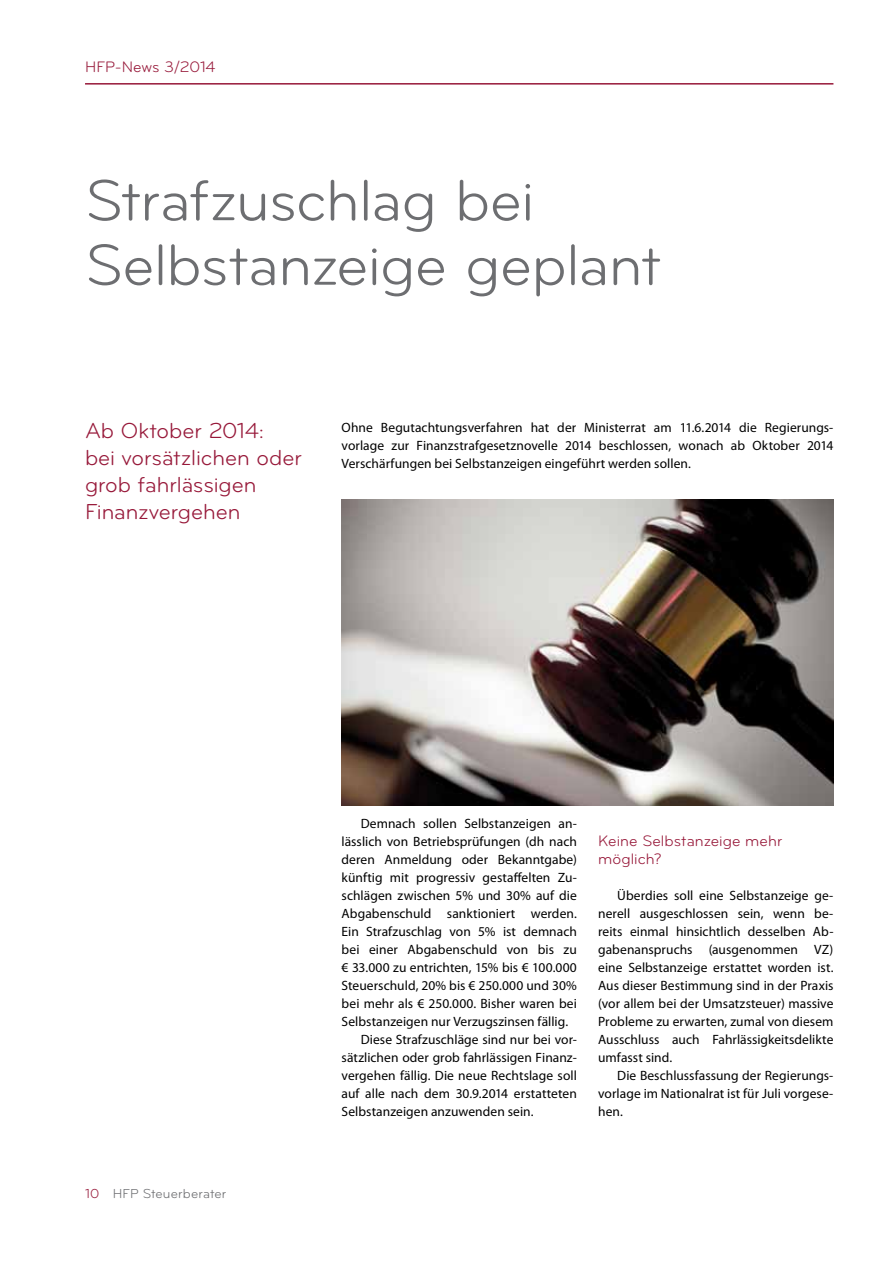
<style>
.page{position:relative;width:893px;height:1263px;background:#fff}
.page>*{position:absolute;margin:0;border:0;box-sizing:border-box;transform-origin:0 0}
.t1{font:60px/64.5px "Bryant";letter-spacing:-.01em;color:#6d6e71}
.t2{font:22.5px/27px "Bryant";letter-spacing:-.005em;color:#971839}
.t3{font:15.75px/18px "Bryant";letter-spacing:.005em;color:#971839}
.t4{font:13.5px/18px "Myriad Pro";letter-spacing:.005em;color:#000;text-align:justify}
.t5{font:13.5px "Bryant";letter-spacing:.01em;color:#6d6e71}
.s1{color:#971839}
</style>
<div class="page">
<hr style="left:85px;top:83px;width:748px;height:2px;background:#971839">
<img style="left:342px;top:500px;width:491px;height:306px">
<p class="t3" style="left:85px;top:58px;width:132px">HFP-News 3/2014</p>
<h1 class="t1" style="left:85px;top:169px;width:577px">Strafzuschlag bei<br>Selbstanzeige geplant</h1>
<h2 class="t2" style="left:85px;top:417px;width:218px">Ab Oktober 2014:<br>bei vorsätzlichen oder grob fahrlässigen<br>Finanzvergehen</h2>
<p class="t4" style="left:342px;top:418px;width:493px">Ohne Begutachtungsverfahren hat der Ministerrat am 11.6.2014 die Regierungs&shy;vorlage zur Finanzstrafgesetznovelle 2014 beschlossen, wonach ab Oktober 2014<br>Verschärfungen bei Selbstanzeigen eingeführt werden sollen.</p>
<p class="t5" style="left:85px;top:1186px;width:143px"><span class="s1">10</span> HFP Steuerberater</p>
<p class="t4" style="left:361px;top:814px;width:218px">Demnach sollen Selbstanzeigen an-</p>
<p class="t4" style="left:342px;top:832px;width:237px">lässlich von Betriebsprüfungen (dh nach</p>
<p class="t4" style="left:342px;top:850px;width:237px">deren Anmeldung oder Bekanntgabe)</p>
<p class="t4" style="left:342px;top:868px;width:237px">künftig mit progressiv gestaffelten Zu-</p>
<p class="t4" style="left:342px;top:886px;width:237px">schlägen zwischen 5% und 30% auf die</p>
<p class="t4" style="left:342px;top:904px;width:237px">Abgabenschuld sanktioniert werden.</p>
<p class="t4" style="left:342px;top:922px;width:237px">Ein Strafzuschlag von 5% ist demnach</p>
<p class="t4" style="left:342px;top:940px;width:237px">bei einer Abgabenschuld von bis zu</p>
<p class="t4" style="left:342px;top:958px;width:237px">€ 33.000 zu entrichten, 15% bis € 100.000</p>
<p class="t4" style="left:342px;top:976px;width:237px">Steuerschuld, 20% bis € 250.000 und 30%</p>
<p class="t4" style="left:342px;top:994px;width:237px">bei mehr als € 250.000. Bisher waren bei</p>
<p class="t4" style="left:342px;top:1012px;width:228px">Selbstanzeigen nur Verzugszinsen fällig.</p>
<p class="t4" style="left:361px;top:1030px;width:218px">Diese Strafzuschläge sind nur bei vor-</p>
<p class="t4" style="left:342px;top:1048px;width:237px">sätzlichen oder grob fahrlässigen Finanz-</p>
<p class="t4" style="left:342px;top:1066px;width:237px">vergehen fällig. Die neue Rechtslage soll</p>
<p class="t4" style="left:342px;top:1084px;width:237px">auf alle nach dem 30.9.2014 erstatteten</p>
<p class="t4" style="left:342px;top:1102px;width:194px">Selbstanzeigen anzuwenden sein.</p>
<p class="t3" style="left:598px;top:832px;width:186px">Keine Selbstanzeige mehr möglich?</p>
<p class="t4" style="left:598px;top:886px;width:237px;text-indent:19px">Überdies soll eine Selbstanzeige ge&shy;nerell ausgeschlossen sein, wenn be&shy;reits einmal hinsichtlich desselben Ab&shy;gabenanspruchs (ausgenommen VZ) eine Selbstanzeige erstattet worden ist.<br>Aus dieser Bestimmung sind in der Praxis (vor allem bei der Umsatzsteuer) massive Probleme zu erwarten, zumal von diesem Ausschluss auch Fahrlässigkeitsdelikte umfasst sind.</p>
<p class="t4" style="left:598px;top:1066px;width:237px;text-indent:19px">Die Beschlussfassung der Regierungs&shy;vorlage im Nationalrat ist für Juli vorgese&shy;hen.</p>
</div>
